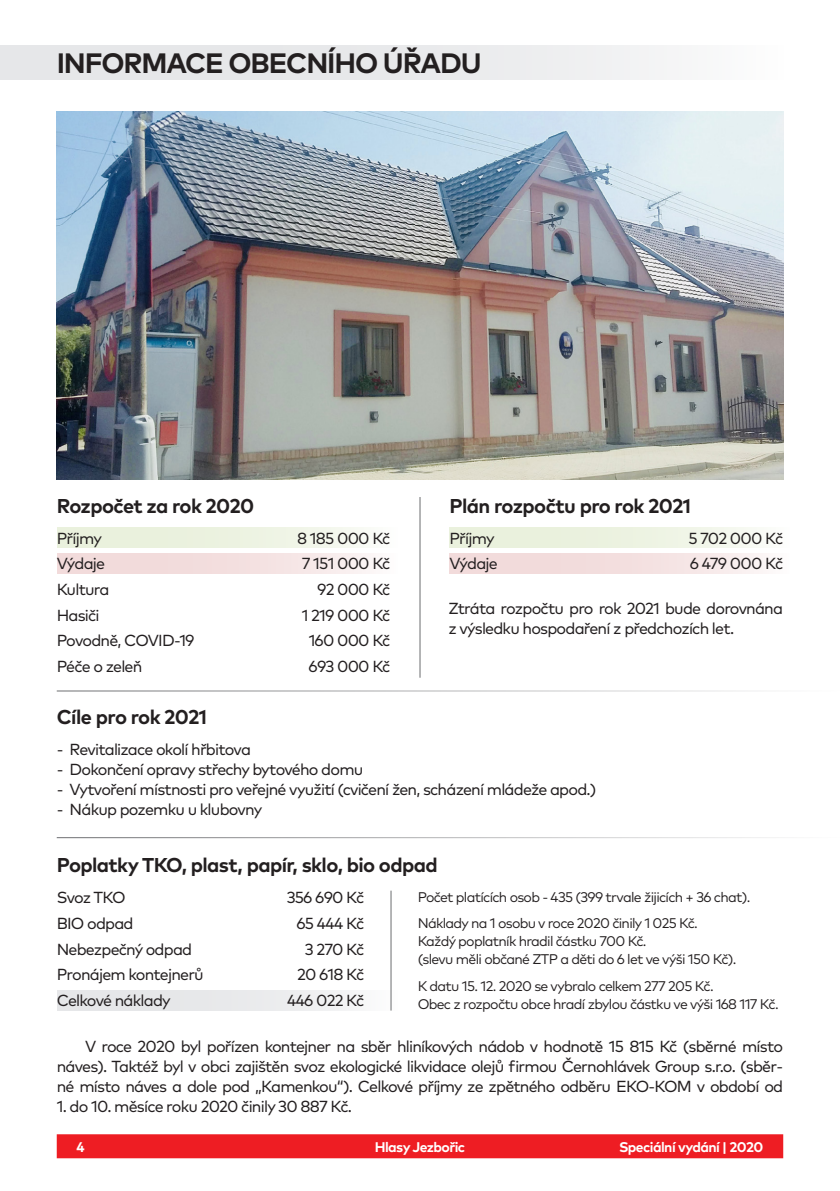
<style>
.page{position:relative;width:840px;height:1191px;background:#fff}
.page>*{position:absolute;margin:0;border:0;box-sizing:border-box;transform-origin:0 0}
.t1{font:700 28px "Mark Pro";letter-spacing:-.04em;color:#231f20}
.t2{font:700 20px "Mark Pro";letter-spacing:-.03em;color:#231f20}
.t3{font:16px/20px "Mark Pro";letter-spacing:-.05em;color:#231f20}
.t4{font:14px "Mark Pro";letter-spacing:-.05em;color:#231f20}
.t5{font:700 14px "Mark Pro";letter-spacing:-.04em;color:#fff}
</style>
<div class="page">
<div style="left:57px;top:1134px;width:725px;height:24px;background:#ee1d23"></div>
<div style="left:0;top:45px;width:782px;height:34px;background:#e6e7e9"></div>
<div style="left:57px;top:990px;width:340px;height:20px;background:#e6e7e9"></div>
<div style="left:449px;top:527px;width:340px;height:20px;background:linear-gradient(to right,#e6eed6,#f7faf3)"></div>
<div style="left:449px;top:553px;width:340px;height:20px;background:linear-gradient(to right,#efd4d4,#faf2f2)"></div>
<hr style="left:390px;top:890px;width:1px;height:120px;background:#6c6d70">
<hr style="left:419px;top:497px;width:1px;height:180px;background:#6c6d70">
<hr style="left:57px;top:837px;width:782px;height:1px;background:#6c6d70">
<hr style="left:57px;top:690px;width:782px;height:1px;background:#6c6d70">
<div style="left:57px;top:553px;width:340px;height:20px;background:linear-gradient(to right,#efd4d4,#faf2f2)"></div>
<div style="left:57px;top:527px;width:340px;height:20px;background:linear-gradient(to right,#e6eed6,#f7faf3)"></div>
<img style="left:57px;top:111px;width:725px;height:369px">
<p class="t1" style="left:57px;top:42px;width:426px">INFORMACE OBECNÍHO ÚŘADU</p>
<p class="t2" style="left:57px;top:490px;width:199px">Rozpočet za rok 2020</p>
<p class="t3" style="left:57px;top:527px;width:47px">Příjmy</p>
<p class="t3" style="left:57px;top:552px;width:50px">Výdaje</p>
<p class="t3" style="left:57px;top:578px;width:54px">Kultura</p>
<p class="t3" style="left:57px;top:604px;width:44px">Hasiči</p>
<p class="t3" style="left:57px;top:629px;width:139px">Povodně, COVID-19</p>
<p class="t3" style="left:57px;top:655px;width:87px">Péče o zeleň</p>
<p class="t2" style="left:57px;top:701px;width:152px">Cíle pro rok 2021</p>
<p class="t3" style="left:297px;top:527px;width:95px">8 185 000 Kč</p>
<p class="t3" style="left:302px;top:552px;width:90px">7 151 000 Kč</p>
<p class="t3" style="left:317px;top:578px;width:75px">92 000 Kč</p>
<p class="t3" style="left:301px;top:604px;width:90px">1 219 000 Kč</p>
<p class="t3" style="left:308px;top:629px;width:83px">160 000 Kč</p>
<p class="t3" style="left:308px;top:655px;width:83px">693 000 Kč</p>
<p class="t2" style="left:449px;top:490px;width:243px">Plán rozpočtu pro rok 2021</p>
<p class="t3" style="left:688px;top:527px;width:96px">5 702 000 Kč</p>
<p class="t3" style="left:689px;top:552px;width:95px">6 479 000 Kč</p>
<p class="t3" style="left:449px;top:527px;width:47px">Příjmy</p>
<p class="t3" style="left:449px;top:552px;width:50px">Výdaje</p>
<p class="t3" style="left:448px;top:597px;width:336px">Ztráta rozpočtu pro rok 2021 bude dorovnána z výsledku hospodaření z předchozích let.</p>
<p class="t3" style="left:57px;top:737px;width:196px">- Revitalizace okolí hřbitova</p>
<p class="t3" style="left:57px;top:757px;width:308px">- Dokončení opravy střechy bytového domu</p>
<p class="t3" style="left:57px;top:777px;width:541px">- Vytvoření místnosti pro veřejné využití (cvičení žen, scházení mládeže apod.)</p>
<p class="t3" style="left:57px;top:797px;width:207px">- Nákup pozemku u klubovny</p>
<p class="t2" style="left:57px;top:850px;width:382px">Poplatky TKO, plast, papír, sklo, bio odpad</p>
<p class="t3" style="left:57px;top:886px;width:70px">Svoz TKO</p>
<p class="t3" style="left:57px;top:912px;width:78px">BIO odpad</p>
<p class="t3" style="left:57px;top:937px;width:137px">Nebezpečný odpad</p>
<p class="t3" style="left:57px;top:963px;width:148px">Pronájem kontejnerů</p>
<p class="t3" style="left:57px;top:989px;width:115px">Celkové náklady</p>
<p class="t3" style="left:286px;top:886px;width:79px">356 690 Kč</p>
<p class="t3" style="left:296px;top:912px;width:69px">65 444 Kč</p>
<p class="t3" style="left:305px;top:937px;width:61px">3 270 Kč</p>
<p class="t3" style="left:297px;top:963px;width:69px">20 618 Kč</p>
<p class="t3" style="left:287px;top:989px;width:79px">446 022 Kč</p>
<p class="t4" style="left:417px;top:886px;width:334px">Počet platících osob - 435 (399 trvale žijicích + 36 chat).</p>
<p class="t4" style="left:417px;top:912px;width:281px">Náklady na 1 osobu v roce 2020 činily 1 025 Kč.</p>
<p class="t4" style="left:417px;top:930px;width:230px">Každý poplatník hradil částku 700 Kč.</p>
<p class="t4" style="left:417px;top:948px;width:320px">(slevu měli občané ZTP a děti do 6 let ve výši 150 Kč).</p>
<p class="t4" style="left:417px;top:975px;width:297px">K datu 15. 12. 2020 se vybralo celkem 277 205 Kč.</p>
<p class="t4" style="left:417px;top:993px;width:362px">Obec z rozpočtu obce hradí zbylou částku ve výši 168 117 Kč.</p>
<p class="t3" style="left:57px;top:1034px;width:727px;text-align:justify;text-indent:28px">V roce 2020 byl pořízen kontejner na sběr hliníkových nádob v hodnotě 15 815 Kč (sběrné místo náves). Taktéž byl v obci zajištěn svoz ekologické likvidace olejů firmou Černohlávek Group s.r.o. (sběr&shy;né místo náves a dole pod „Kamenkou“). Celkové příjmy ze zpětného odběru EKO-KOM v období od</p>
<p class="t3" style="left:57px;top:1094px;width:296px">1. do 10. měsíce roku 2020 činily 30 887 Kč.</p>
<p class="t5" style="left:77px;top:1136px;width:10px">4</p>
<p class="t5" style="left:374px;top:1136px;width:92px">Hlasy Jezbořic</p>
<p class="t5" style="left:618px;top:1136px;width:146px">Speciální vydání | 2020</p>
</div>
